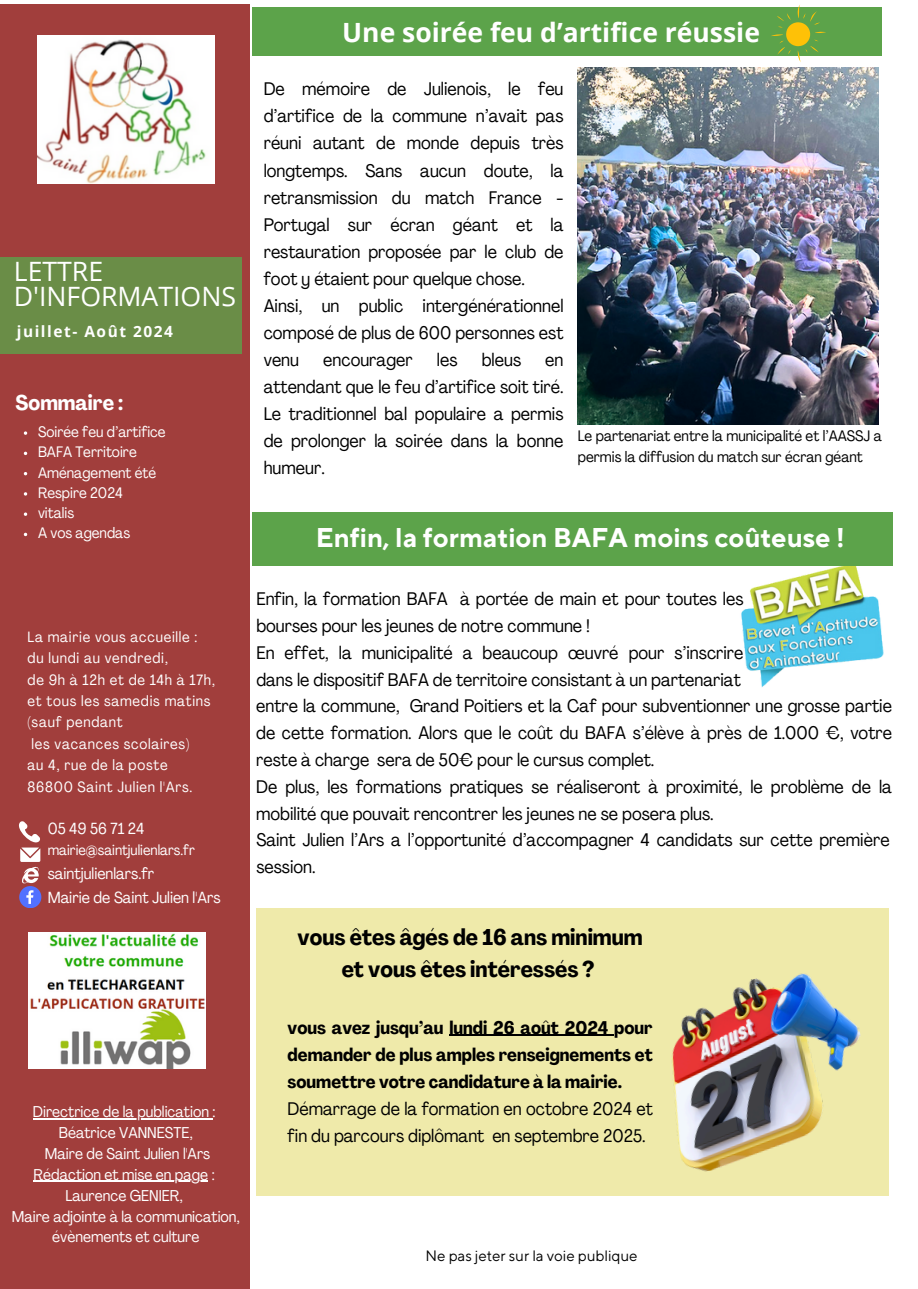
<style>
.page{position:relative;width:918px;height:1289px;background:#fff}
.page>*{position:absolute;margin:0;border:0;box-sizing:border-box;transform-origin:0 0}
.t1{font:700 27px "TT Norms Pro";color:#fff}
.t2{font:26.7px/24.8px "Open Sans";color:#fff}
.t3{font:700 26.55px "Open Sans";color:#fff}
.t4{font:700 condensed 22.5px/32.7px "Agrandir";color:#000;text-align:center}
.t5{font:700 condensed 21px "Agrandir";color:#fff}
.t6{font:condensed 18px/27px "Agrandir";color:#000}
.t7{font:700 condensed 18px/27px "Agrandir";color:#000}
.t8{font:condensed 15.9px "Agrandir";color:#fff}
.t9{font:condensed 15.45px/20.9px "Agrandir";color:#fff;text-align:center}
.t10{font:700 15.45px "Open Sans";letter-spacing:.1em;color:#fff}
.t11{font:condensed 15px/21.3px "Agrandir";color:#000}
.t12{font:condensed 15px "Agrandir";color:#fff}
.t13{font:15px "TT Norms Pro";color:#000}
.t14{font:condensed 14.7px "Agrandir";letter-spacing:.05em;color:#fff}
.t15{font:condensed 14.4px "Agrandir";color:#fff}
.s1{font-weight:400}
</style>
<div class="page">
<div style="left:0;top:4px;width:249px;height:1284px;background:#a13e3c"></div>
<div style="left:0;top:257px;width:242px;height:97px;background:#6a8d47"></div>
<svg style="left:19px;top:821px;width:22px;height:86px"></svg>
<img style="left:29px;top:932px;width:176px;height:136px">
<div style="left:252px;top:7px;width:629px;height:49px;background:#5ca34a"></div>
<img style="left:37px;top:36px;width:178px;height:147px">
<svg style="left:771px;top:5px;width:55px;height:57px"></svg>
<img style="left:577px;top:67px;width:302px;height:357px">
<img style="left:732px;top:565px;width:156px;height:122px">
<div style="left:252px;top:512px;width:641px;height:53px;background:#5ca34a"></div>
<div style="left:256px;top:908px;width:632px;height:287px;background:#efeaaa"></div>
<hr style="left:449px;top:1034px;width:165px;height:1px;background:#000">
<img style="left:672px;top:973px;width:189px;height:199px">
<hr style="left:33px;top:1117px;width:179px;height:2px;background:#fff">
<hr style="left:34px;top:1180px;width:174px;height:1px;background:#fff">
<svg style="left:24px;top:431px;width:3px;height:4px"></svg>
<svg style="left:24px;top:512px;width:3px;height:4px"></svg>
<p class="t2" style="left:14px;top:258px;width:224px">LETTRE<br>D'INFORMATIONS</p>
<p class="t10" style="left:17px;top:321px;width:158px">juillet- Août 2024</p>
<p class="t5" style="left:16px;top:394px;width:109px">Sommaire :</p>
<p class="t12" style="left:38px;top:426px;width:129px">Soirée feu d’artifice</p>
<p class="t12" style="left:38px;top:446px;width:100px">BAFA Territoire</p>
<p class="t12" style="left:38px;top:466px;width:120px">Aménagement été</p>
<p class="t12" style="left:38px;top:486px;width:86px">Respire 2024</p>
<p class="t12" style="left:38px;top:507px;width:38px">vitalis</p>
<p class="t12" style="left:38px;top:527px;width:94px">A vos agendas</p>
<p class="t14" style="left:28px;top:630px;width:171px">La mairie vous accueille :</p>
<p class="t14" style="left:28px;top:652px;width:142px">du lundi au vendredi,</p>
<p class="t14" style="left:28px;top:673px;width:189px">de 9h à 12h et de 14h à 17h,</p>
<p class="t14" style="left:28px;top:695px;width:184px">et tous les samedis matins</p>
<p class="t14" style="left:28px;top:716px;width:97px">(sauf pendant</p>
<p class="t14" style="left:32px;top:737px;width:159px">les vacances scolaires)</p>
<p class="t14" style="left:28px;top:759px;width:141px">au 4, rue de la poste</p>
<p class="t14" style="left:28px;top:780px;width:166px">86800 Saint Julien l'Ars.</p>
<p class="t8" style="left:48px;top:821px;width:98px">05 49 56 71 24</p>
<p class="t15" style="left:48px;top:844px;width:149px">mairie@saintjulienlars.fr</p>
<p class="t8" style="left:48px;top:867px;width:108px">saintjulienlars.fr</p>
<p class="t8" style="left:48px;top:891px;width:174px">Mairie de Saint Julien l'Ars</p>
<p class="t9" style="left:33px;top:1102px;width:184px">Directrice de la publication :</p>
<p class="t9" style="left:59px;top:1123px;width:135px">Béatrice VANNESTE,</p>
<p class="t9" style="left:45px;top:1144px;width:167px">Maire de Saint Julien l'Ars</p>
<p class="t9" style="left:34px;top:1165px;width:183px">Rédaction et mise en page :</p>
<p class="t9" style="left:65px;top:1186px;width:119px">Laurence GENIER,</p>
<p class="t9" style="left:12px;top:1206px;width:230px">Maire adjointe à la communication, évènements et culture</p>
<p class="t3" style="left:342px;top:13px;width:419px">Une soirée feu d’artifice réussie</p>
<h2 class="t6" style="left:264px;top:77px;width:301px">De mémoire de Julienois, le feu d’artifice de la commune n’avait pas réuni autant de monde depuis très longtemps. Sans aucun doute, la retransmission du match France -<br>Portugal sur écran géant et la restauration proposée par le club de foot y étaient pour quelque chose.<br>Ainsi, un public intergénérationnel composé de plus de 600 personnes est venu</h2>
<h2 class="t6" style="left:323px;top:347px;width:91px">encourager</h2>
<h2 class="t6" style="left:437px;top:347px;width:22px">les</h2>
<h2 class="t6" style="left:482px;top:347px;width:41px">bleus</h2>
<h2 class="t6" style="left:264px;top:347px;width:301px;text-align:justify;text-indent:282px">en attendant que le feu d’artifice soit tiré.<br>Le traditionnel bal populaire a permis de prolonger la soirée dans la bonne humeur.</h2>
<h4 class="t11" style="left:578px;top:426px;width:306px">Le partenariat entre la municipalité et l’AASSJ a permis la diffusion du match sur écran géant</h4>
<p class="t1" style="left:316px;top:521px;width:530px">Enfin, la formation BAFA moins coûteuse !</p>
<p class="t6" style="left:256px;top:586px;width:489px">Enfin, la formation BAFA à portée de main et pour toutes les bourses pour les jeunes de notre commune !<br>En effet, la municipalité a beaucoup œuvré pour s’inscrire dans le dispositif BAFA de territoire consistant à un partenariat</p>
<p class="t6" style="left:256px;top:693px;width:637px">entre la commune, Grand Poitiers et la Caf pour subventionner une grosse partie de cette formation. Alors que le coût du BAFA s’élève à près de 1.000 €, votre reste à charge sera de 50€ pour le cursus complet.<br>De plus, les formations pratiques se réaliseront à proximité, le problème de la mobilité que pouvait rencontrer les jeunes ne se posera plus.</p>
<h3 class="t6" style="left:256px;top:827px;width:635px">Saint Julien l’Ars a l’opportunité d’accompagner 4 candidats sur cette première session.</h3>
<p class="t4" style="left:298px;top:922px;width:347px">vous êtes âgés de 16 ans minimum et vous êtes intéressés ?</p>
<p class="t7" style="left:288px;top:1015px;width:367px">vous avez jusqu’au lundi 26 août 2024 pour demander de plus amples renseignements et soumettre votre candidature à la mairie.<br><span class="s1">Démarrage de la formation en octobre 2024 et fin du parcours diplômant en septembre 2025.</span></p>
<p class="t13" style="left:426px;top:1246px;width:214px">Ne pas jeter sur la voie publique</p>
</div>
